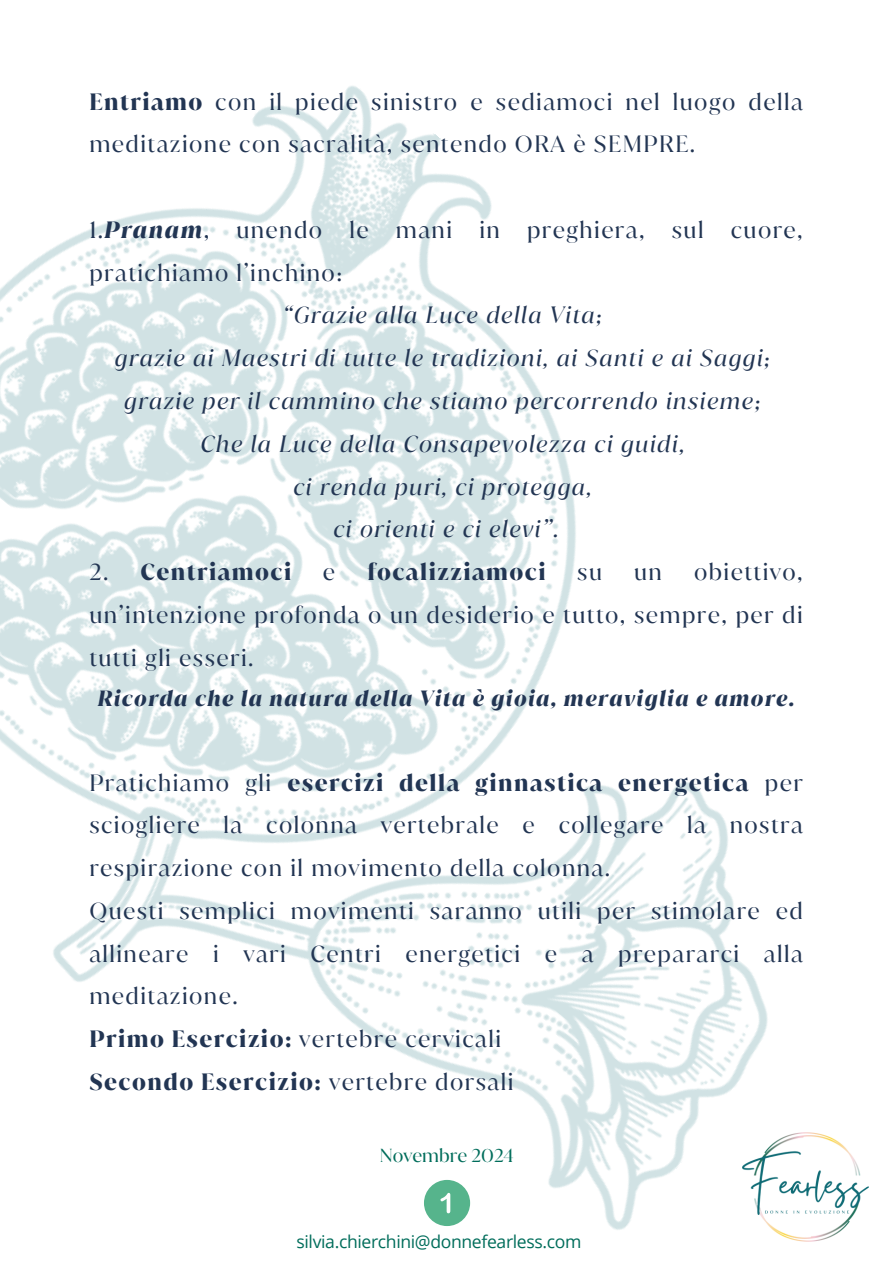
<style>
.page{position:relative;width:894px;height:1264px;background:#fff}
.page>*{position:absolute;margin:0;border:0;box-sizing:border-box;transform-origin:0 0}
.t1{font:22.5px/42.8px "Juana";letter-spacing:.065em;color:#223553}
.t2{font:italic 22.5px "Juana";letter-spacing:.065em;color:#223553}
.t3{font:700 22.5px "Juana";letter-spacing:.065em;color:#223553}
.t4{font:italic 700 21px "Juana";letter-spacing:.065em;color:#223553}
.t5{font:18px "Juana";color:#006d5b}
.t6{font:17.55px "Open Sans";letter-spacing:-.02em;color:#006d5b}
.s1{font-weight:700}
.s2{font-weight:700;font-style:italic}
.s3{font-weight:400}
</style>
<div class="page">
<img style="left:0;top:86px;width:869px;height:1156px">
<svg style="left:775px;top:1084px;width:21px;height:16px"></svg>
<svg style="left:585px;top:1225px;width:17px;height:17px"></svg>
<img style="left:742px;top:1132px;width:126px;height:109px">
<div style="left:424px;top:1179px;width:46px;height:46px;background:#56b48c;border-radius:50%"></div>
<svg style="left:440px;top:1192px;width:10px;height:21px"></svg>
<h1 class="t1" style="left:89px;top:80px;width:714px"><span class="s1">Entriamo</span> con il piede sinistro e sediamoci nel luogo della meditazione con sacralità, sentendo ORA è SEMPRE.</h1>
<p class="t1" style="left:89px;top:208px;width:714px">1.<span class="s2">Pranam</span>, unendo le mani in preghiera, sul cuore,</p>
<p class="t1" style="left:89px;top:251px;width:254px">pratichiamo l’inchino:</p>
<p class="t2" style="left:283px;top:300px;width:321px">“Grazie alla Luce della Vita;</p>
<p class="t2" style="left:115px;top:343px;width:657px">grazie ai Maestri di tutte le tradizioni, ai Santi e ai Saggi;</p>
<p class="t2" style="left:124px;top:385px;width:638px">grazie per il cammino che stiamo percorrendo insieme;</p>
<p class="t2" style="left:200px;top:428px;width:485px">Che la Luce della Consapevolezza ci guidi,</p>
<p class="t2" style="left:293px;top:471px;width:300px">ci renda puri, ci protegga,</p>
<p class="t2" style="left:333px;top:514px;width:227px">ci orienti e ci elevi”.</p>
<p class="t3" style="left:89px;top:556px;width:203px"><span class="s3">2.</span> Centriamoci</p>
<p class="t1" style="left:323px;top:550px;width:14px">e</p>
<p class="t3" style="left:367px;top:556px;width:180px">focalizziamoci</p>
<p class="t1" style="left:577px;top:550px;width:26px">su</p>
<p class="t1" style="left:634px;top:550px;width:29px">un</p>
<p class="t1" style="left:89px;top:550px;width:714px;text-align:justify;text-indent:604px">obiettivo, un’intenzione profonda o un desiderio e tutto, sempre, per di tutti gli esseri.</p>
<p class="t4" style="left:98px;top:684px;width:698px">Ricorda che la natura della Vita è gioia, meraviglia e amore.</p>
<p class="t1" style="left:89px;top:761px;width:714px">Pratichiamo gli <span class="s1">esercizi della ginnastica energetica</span> per sciogliere la colonna vertebrale e collegare la nostra respirazione con il movimento della colonna.<br>Questi semplici movimenti saranno utili per stimolare ed allineare i vari Centri energetici e a prepararci alla meditazione.<br><span class="s1">Primo Esercizio:</span> vertebre cervicali<br><span class="s1">Secondo Esercizio:</span> vertebre dorsali</p>
<h1 class="t5" style="left:380px;top:1143px;width:135px">Novembre 2024</h1>
<h1 class="t6" style="left:296px;top:1229px;width:286px">silvia.chierchini@donnefearless.com</h1>
</div>
